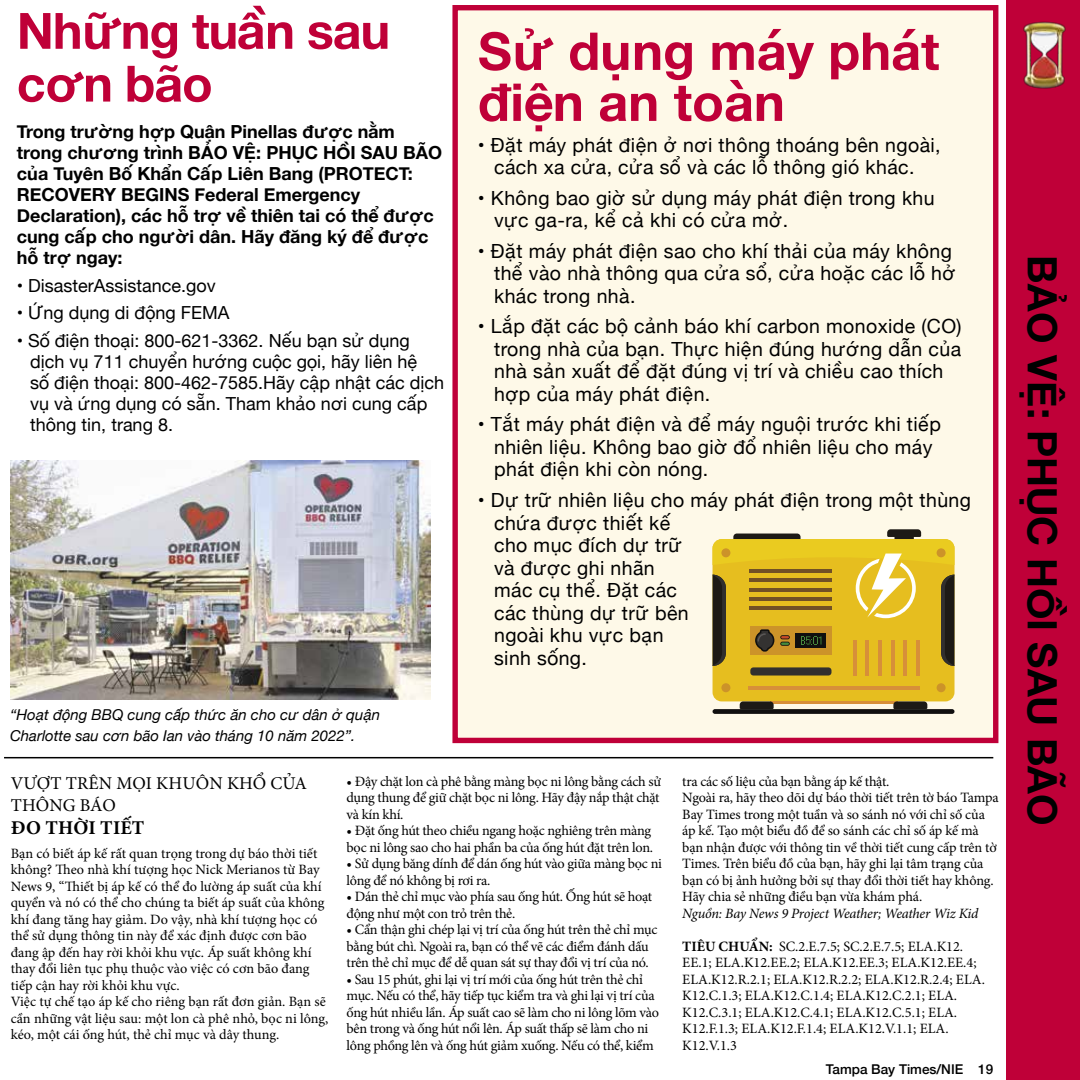
<style>
.page{position:relative;width:1080px;height:1080px;background:#fff}
.page>*{position:absolute;margin:0;border:0;box-sizing:border-box;transform-origin:0 0}
.t1{font:700 52.2px/51px "Qbjjcf Helvetica Neue";color:#bf0038}
.t2{font:700 50.1px/52.8px "Qbjjcf Helvetica Neue";letter-spacing:-.02em;color:#bf0038}
.t3{font:700 40.5px "Qbjjcf Helvetica Neue";color:#000}
.t4{font:19.5px/22.5px "Tgpjmt Helvetica Neue";letter-spacing:.02em;color:#000}
.t5{font:700 19.5px "Rltvns Minion Pro";letter-spacing:.005em;color:#000}
.t6{font:700 18px/21px "Qbjjcf Helvetica Neue";color:#000}
.t7{font:18px/21px "Tgpjmt Helvetica Neue";color:#000}
.t8{font:18px/22.5px "Ptgvtv Minion Pro";color:#000}
.t9{font:italic 15px/21px "Twgthd Helvetica Neue";color:#000}
.t10{font:14.25px/16.5px "Ptgvtv Minion Pro";letter-spacing:-.015em;color:#000}
.t11{font:italic 14.25px "Gmljqg Minion Pro";letter-spacing:-.015em;color:#000}
.t12{font:500 13.5px "Hfjfsm Helvetica Neue";color:#000}
.s1{font-family:"Rltvns Minion Pro";font-weight:700}
</style>
<div class="page">
<div style="left:455px;top:8px;width:541px;height:732px;background:#fef9e8"></div>
<div style="left:1007px;top:0;width:73px;height:1080px;background:#bf0038"></div>
<hr style="left:4px;top:757px;width:989px;height:1px;background:#000">
<div style="left:452px;top:5px;width:546px;height:738px;border:5px solid #bf0038"></div>
<img style="left:1023px;top:21px;width:43px;height:68px">
<img style="left:10px;top:460px;width:420px;height:239px">
<div style="left:713px;top:539px;width:242px;height:162px;background:#e6be1f;border-radius:9px"></div>
<div style="left:721px;top:683px;width:9px;height:9px;background:#cc9329;border-radius:50%"></div>
<div style="left:937px;top:683px;width:9px;height:9px;background:#cc9329;border-radius:50%"></div>
<hr style="left:748px;top:686px;width:171px;height:3px;background:#d78f39">
<hr style="left:853px;top:641px;width:3px;height:35px;background:#d78f39">
<hr style="left:866px;top:641px;width:3px;height:35px;background:#d78f39">
<hr style="left:878px;top:641px;width:4px;height:35px;background:#d78f39">
<hr style="left:891px;top:641px;width:3px;height:35px;background:#d78f39">
<hr style="left:904px;top:641px;width:3px;height:35px;background:#d78f39">
<hr style="left:916px;top:641px;width:4px;height:35px;background:#d78f39">
<div style="left:750px;top:667px;width:81px;height:9px;background:#312f2e;border-radius:3px"></div>
<hr style="left:770px;top:701px;width:128px;height:3px;background:#d78f39">
<svg style="left:740px;top:701px;width:34px;height:8px"></svg>
<svg style="left:893px;top:701px;width:34px;height:8px"></svg>
<svg style="left:713px;top:529px;width:242px;height:137px"></svg>
<div style="left:721px;top:548px;width:9px;height:9px;background:#cc9329;border-radius:50%"></div>
<div style="left:937px;top:548px;width:9px;height:9px;background:#cc9329;border-radius:50%"></div>
<div style="left:713px;top:709px;width:242px;height:5px;background:#100f0f;border-radius:2px"></div>
<h3 class="t2" style="left:17px;top:6px;width:375px">Những tuần sau cơn bão</h3>
<p class="t6" style="left:17px;top:122px;width:427px">Trong trường hợp Quận Pinellas được nằm trong chương trình BẢO VỆ: PHỤC HỒI SAU BÃO của Tuyên Bố Khẩn Cấp Liên Bang (PROTECT:<br>RECOVERY BEGINS Federal Emergency Declaration), các hỗ trợ về thiên tai có thể được cung cấp cho người dân. Hãy đăng ký để được hỗ trợ ngay:</p>
<p class="t7" style="left:17px;top:276px;width:200px">• DisasterAssistance.gov</p>
<p class="t7" style="left:17px;top:304px;width:214px">• Ứng dụng di động FEMA</p>
<p class="t7" style="left:30px;top:331px;width:415px;text-indent:-14px">• Số điện thoại: 800-621-3362. Nếu bạn sử dụng dịch vụ 711 chuyển hướng cuộc gọi, hãy liên hệ<br>số điện thoại: 800-462-7585.Hãy cập nhật các dịch vụ và ứng dụng có sẵn. Tham khảo nơi cung cấp thông tin, trang 8.</p>
<h3 class="t1" style="left:478px;top:27px;width:463px">Sử dụng máy phát điện an toàn</h3>
<p class="t4" style="left:478px;top:134px;width:464px;text-align:center">• Đặt máy phát điện ở nơi thông thoáng bên ngoài, cách xa cửa, cửa sổ và các lỗ thông gió khác.</p>
<p class="t4" style="left:494px;top:188px;width:442px;text-indent:-16px">• Không bao giờ sử dụng máy phát điện trong khu vực ga-ra, kể cả khi có cửa mở.</p>
<p class="t4" style="left:494px;top:241px;width:463px;text-indent:-16px">• Đặt máy phát điện sao cho khí thải của máy không thể vào nhà thông qua cửa sổ, cửa hoặc các lỗ hở khác trong nhà.</p>
<p class="t4" style="left:494px;top:316px;width:469px;text-indent:-16px">• Lắp đặt các bộ cảnh báo khí carbon monoxide (CO) trong nhà của bạn. Thực hiện đúng hướng dẫn của nhà sản xuất để đặt đúng vị trí và chiều cao thích hợp của máy phát điện.</p>
<p class="t4" style="left:494px;top:414px;width:448px;text-indent:-16px">• Tắt máy phát điện và để máy nguội trước khi tiếp nhiên liệu. Không bao giờ đổ nhiên liệu cho máy phát điện khi còn nóng.</p>
<p class="t4" style="left:494px;top:490px;width:478px;text-indent:-16px">• Dự trữ nhiên liệu cho máy phát điện trong một thùng chứa được thiết kế<br>cho mục đích dự trữ<br>và được ghi nhãn<br>mác cụ thể. Đặt các<br>các thùng dự trữ bên<br>ngoài khu vực bạn<br>sinh sống.</p>
<p class="t9" style="left:10px;top:705px;width:372px">“Hoạt động BBQ cung cấp thức ăn cho cư dân ở quận<br>Charlotte sau cơn bão Ian vào tháng 10 năm 2022”.</p>
<h4 class="t8" style="left:11px;top:772px;width:298px">VƯỢT TRÊN MỌI KHUÔN KHỔ CỦA<br>THÔNG BÁO</h4>
<h5 class="t5" style="left:11px;top:814px;width:135px">ĐO THỜI TIẾT</h5>
<p class="t10" style="left:11px;top:845px;width:315px">Bạn có biết áp kế rất quan trọng trong dự báo thời tiết không? Teo nhà khí tượng học Nick Merianos từ Bay News 9, “Tiết bị áp kế có thể đo lường áp suất của khí quyển và nó có thể cho chúng ta biết áp suất của không khí đang tăng hay giảm. Do vậy, nhà khí tượng học có thể sử dụng thông tin này để xác định được cơn bão đang ập đến hay rời khỏi khu vực. Áp suất không khí thay đổi liên tục phụ thuộc vào việc có cơn bão đang tiếp cận hay rời khỏi khu vực.</p>
<p class="t10" style="left:11px;top:993px;width:319px">Việc tự chế tạo áp kế cho riêng bạn rất đơn giản. Bạn sẽ cần những vật liệu sau: một lon cà phê nhỏ, bọc ni lông, kéo, một cái ống hút, thẻ chỉ mục và dây thung.</p>
<p class="t10" style="left:347px;top:773px;width:316px">• Đậy chặt lon cà phê bằng màng bọc ni lông bằng cách sử dụng thung để giữ chặt bọc ni lông. Hãy đậy nắp thật chặt và kín khí.</p>
<p class="t10" style="left:347px;top:823px;width:308px">• Đặt ống hút theo chiều ngang hoặc nghiêng trên màng bọc ni lông sao cho hai phần ba của ống hút đặt trên lon.</p>
<p class="t10" style="left:347px;top:856px;width:317px">• Sử dụng băng dính để dán ống hút vào giữa màng bọc ni lông để nó không bị rơi ra.</p>
<p class="t10" style="left:347px;top:889px;width:307px">• Dán thẻ chỉ mục vào phía sau ống hút. Ống hút sẽ hoạt động như một con trỏ trên thẻ.</p>
<p class="t10" style="left:347px;top:922px;width:312px">• Cẩn thận ghi chép lại vị trí của ống hút trên thẻ chỉ mục bằng bút chì. Ngoài ra, bạn có thể vẽ các điểm đánh dấu trên thẻ chỉ mục để dễ quan sát sự thay đổi vị trí của nó.</p>
<p class="t10" style="left:347px;top:971px;width:314px">• Sau 15 phút, ghi lại vị trí mới của ống hút trên thẻ chỉ mục. Nếu có thể, hãy tiếp tục kiểm tra và ghi lại vị trí của ống hút nhiều lần. Áp suất cao sẽ làm cho ni lông lõm vào bên trong và ống hút nổi lên. Áp suất thấp sẽ làm cho ni lông phồng lên và ống hút giảm xuống. Nếu có thể, kiểm</p>
<p class="t10" style="left:682px;top:773px;width:209px">tra các số liệu của bạn bằng áp kế thật.</p>
<p class="t10" style="left:682px;top:790px;width:318px">Ngoài ra, hãy theo dõi dự báo thời tiết trên tờ báo Tampa Bay Times trong một tuần và so sánh nó với chỉ số của áp kế. Tạo một biểu đồ để so sánh các chỉ số áp kế mà bạn nhận được với thông tin về thời tiết cung cấp trên tờ Times. Trên biểu đồ của bạn, hãy ghi lại tâm trạng của bạn có bị ảnh hưởng bởi sự thay đổi thời tiết hay không.<br>Hãy chia sẻ những điều bạn vừa khám phá.</p>
<p class="t11" style="left:682px;top:904px;width:298px">Nguồn: Bay News 9 Project Weather; Weather Wiz Kid</p>
<p class="t10" style="left:682px;top:938px;width:304px"><span class="s1">TIÊU CHUẨN:</span> SC.2.E.7.5; SC.2.E.7.5; ELA.K12.<br>EE.1; ELA.K12.EE.2; ELA.K12.EE.3; ELA.K12.EE.4; ELA.K12.R.2.1; ELA.K12.R.2.2; ELA.K12.R.2.4; ELA.<br>K12.C.1.3; ELA.K12.C.1.4; ELA.K12.C.2.1; ELA.<br>K12.C.3.1; ELA.K12.C.4.1; ELA.K12.C.5.1; ELA.<br>K12.F.1.3; ELA.K12.F.1.4; ELA.K12.V.1.1; ELA.<br>K12.V.1.3</p>
<p class="t12" style="left:826px;top:1058px;width:169px">Tampa Bay Times/NIE 19</p>
<h2 class="t3" style="left:1074px;top:255px;width:572px;rotate:90deg">BẢO VỆ: PHỤC HỒI SAU BÃO</h2>
</div>
